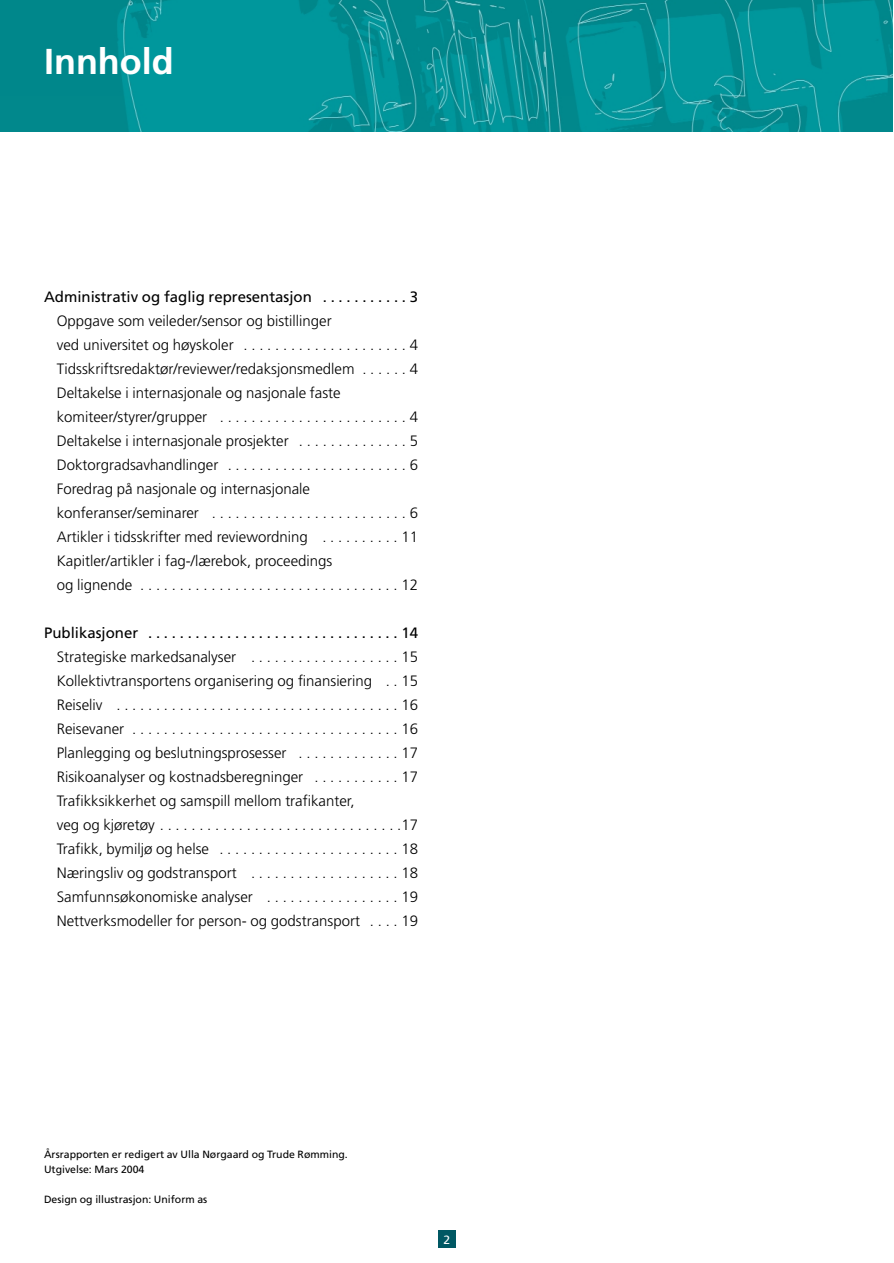
<style>
.page{position:relative;width:894px;height:1263px;background:#fff}
.page>*{position:absolute;margin:0;border:0;box-sizing:border-box;transform-origin:0 0}
.t1{font:700 36px "Frutiger";color:#fff}
.t2{font:300 15px/24px "Frutiger";color:#000}
.t3{font:15px "Frutiger";color:#000}
.t4{font:12px "Frutiger";color:#fff}
.t5{font:10.5px/15px "Frutiger";color:#000}
</style>
<div class="page">
<div style="left:438px;top:1231px;width:17px;height:17px;background:#005863"></div>
<img style="left:0;top:0;width:893px;height:132px">
<h1 class="t1" style="left:44px;top:47px;width:131px">Innhold</h1>
<p class="t3" style="left:44px;top:291px;width:376px">Administrativ og faglig representasjon . . . . . . . . . . . 3</p>
<p class="t2" style="left:57px;top:310px;width:363px">Oppgave som veileder/sensor og bistillinger<br>ved universitet og høyskoler . . . . . . . . . . . . . . . . . . . . . 4<br>Tidsskriftsredaktør/reviewer/redaksjonsmedlem . . . . . . 4<br>Deltakelse i internasjonale og nasjonale faste komiteer/styrer/grupper . . . . . . . . . . . . . . . . . . . . . . . . 4<br>Deltakelse i internasjonale prosjekter . . . . . . . . . . . . . . 5<br>Doktorgradsavhandlinger . . . . . . . . . . . . . . . . . . . . . . . 6<br>Foredrag på nasjonale og internasjonale konferanser/seminarer . . . . . . . . . . . . . . . . . . . . . . . . . 6<br>Artikler i tidsskrifter med reviewordning . . . . . . . . . . 11<br>Kapitler/artikler i fag-/lærebok, proceedings<br>og lignende . . . . . . . . . . . . . . . . . . . . . . . . . . . . . . . . . 12</p>
<p class="t3" style="left:44px;top:627px;width:376px">Publikasjoner . . . . . . . . . . . . . . . . . . . . . . . . . . . . . . . . 14</p>
<p class="t2" style="left:57px;top:646px;width:363px">Strategiske markedsanalyser . . . . . . . . . . . . . . . . . . . 15<br>Kollektivtransportens organisering og finansiering . . 15<br>Reiseliv . . . . . . . . . . . . . . . . . . . . . . . . . . . . . . . . . . . . 16<br>Reisevaner . . . . . . . . . . . . . . . . . . . . . . . . . . . . . . . . . . 16<br>Planlegging og beslutningsprosesser . . . . . . . . . . . . . 17<br>Risikoanalyser og kostnadsberegninger . . . . . . . . . . . 17<br>Trafikksikkerhet og samspill mellom trafikanter,<br>veg og kjøretøy . . . . . . . . . . . . . . . . . . . . . . . . . . . . . . .17<br>Trafikk, bymiljø og helse . . . . . . . . . . . . . . . . . . . . . . . 18<br>Næringsliv og godstransport . . . . . . . . . . . . . . . . . . . 18<br>Samfunnsøkonomiske analyser . . . . . . . . . . . . . . . . . 19<br>Nettverksmodeller for person- og godstransport . . . . 19</p>
<p class="t5" style="left:44px;top:1148px;width:305px">Årsrapporten er redigert av Ulla Nørgaard og Trude Rømming.<br>Utgivelse: Mars 2004</p>
<p class="t5" style="left:44px;top:1193px;width:165px">Design og illustrasjon: Uniform as</p>
<p class="t4" style="left:443px;top:1234px;width:8px">2</p>
</div>
